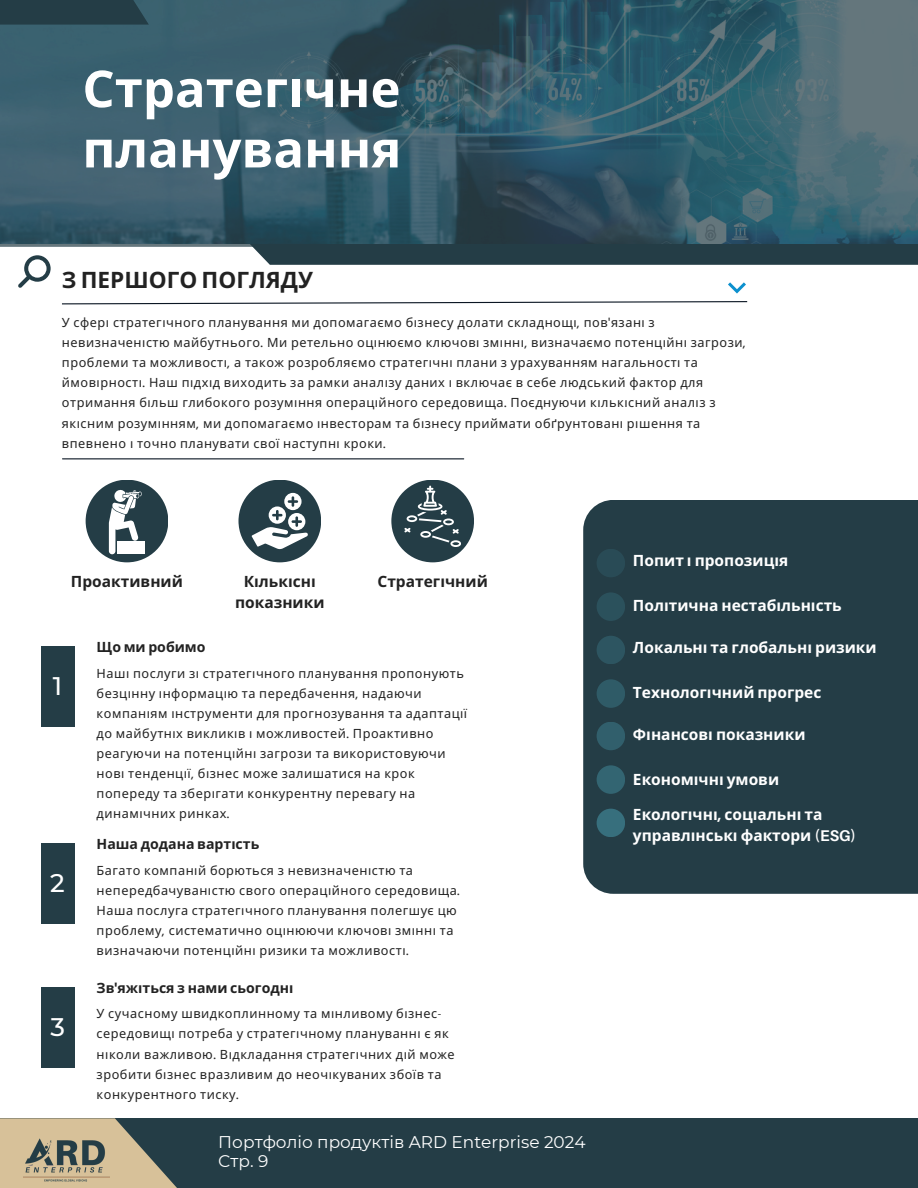
<style>
.page{position:relative;width:918px;height:1188px;background:#fff}
.page>*{position:absolute;margin:0;border:0;box-sizing:border-box;transform-origin:0 0}
.t1{font:700 50.85px/60.3px "Noto Sans";color:#fff}
.t2{font:500 25.35px "Montserrat";color:#fff}
.t3{font:700 22.5px "Noto Sans";color:#222}
.t4{font:16.95px/19px "Montserrat";color:#fff}
.t5{font:700 15.45px/21.1px "Noto Sans";color:#fff}
.t6{font:700 15.45px "Noto Sans";color:#222}
.t7{font:700 14.1px "Noto Sans";color:#222}
.t8{font:12.75px/20.1px "Noto Sans";letter-spacing:.04em;color:#222}
.s1{font-family:"Aileron"}
.s2{font-family:"Aileron";font-weight:800}
</style>
<div class="page">
<div style="left:253px;top:247px;width:665px;height:18px;background:#243d46"></div>
<svg style="left:0;top:0;width:918px;height:247px;background:#385b69"></svg>
<div style="left:41px;top:647px;width:33px;height:80px;background:#243d46"></div>
<div style="left:41px;top:844px;width:33px;height:80px;background:#243d46"></div>
<div style="left:41px;top:987px;width:33px;height:81px;background:#243d46"></div>
<hr style="left:63px;top:458px;width:401px;height:1px;background:#0b1623">
<svg style="left:728px;top:282px;width:18px;height:12px"></svg>
<div style="left:583px;top:500px;width:335px;height:394px;background:#243d46"></div>
<svg style="left:18px;top:255px;width:33px;height:33px"></svg>
<div style="left:597px;top:722px;width:28px;height:28px;background:#315f6c;border-radius:50%"></div>
<div style="left:597px;top:765px;width:28px;height:29px;background:#336572;border-radius:50%"></div>
<div style="left:597px;top:809px;width:28px;height:28px;background:#376f7d;border-radius:50%"></div>
<div style="left:597px;top:549px;width:28px;height:28px;background:#294b56;border-radius:50%"></div>
<div style="left:597px;top:592px;width:28px;height:29px;background:#2b515c;border-radius:50%"></div>
<div style="left:597px;top:636px;width:28px;height:28px;background:#2d5561;border-radius:50%"></div>
<div style="left:597px;top:679px;width:28px;height:29px;background:#2f5b67;border-radius:50%"></div>
<div style="left:86px;top:480px;width:82px;height:82px;background:#243d46;border-radius:50%"></div>
<div style="left:238px;top:480px;width:83px;height:82px;background:#243d46;border-radius:50%"></div>
<div style="left:391px;top:480px;width:83px;height:82px;background:#243d46;border-radius:50%"></div>
<svg style="left:109px;top:489px;width:33px;height:65px"></svg>
<div style="left:118px;top:542px;width:27px;height:12px;background:#fff"></div>
<svg style="left:252px;top:493px;width:56px;height:56px"></svg>
<svg style="left:404px;top:486px;width:57px;height:61px"></svg>
<div style="left:0;top:1118px;width:918px;height:70px;background:#243d46"></div>
<svg style="left:0;top:1118px;width:177px;height:70px;fill:#d7c199"></svg>
<img style="left:23px;top:1134px;width:86px;height:49px">
<svg style="left:62px;top:301px;width:686px;height:4px"></svg>
<h3 class="t1" style="left:82px;top:57px;width:321px">Стратегі чне планування</h3>
<h1 class="t3" style="left:62px;top:264px;width:253px">З ПЕРШОГО ПОГЛЯДУ</h1>
<h3 class="t8" style="left:62px;top:312px;width:686px">У сфері стратегічного планування ми допомагаємо бізнесу долати складнощі<span class="s1">,</span> пов<span class="s1">'</span>язані з невизначеністю майбутнього<span class="s1">.</span> Ми ретельно оці нюємо ключові змі нні<span class="s1">,</span> визначаємо потенці йні загрози<span class="s1">, </span>проблеми та можливості<span class="s1">,</span> а також розробляємо стратегі чні плани з урахуванням нагальності та<br>ймові рності<span class="s1">.</span> Наш підхід виходить за рамки аналізу даних і включає в себе людський фактор для отримання більш глибокого розумі ння операці йного середовища<span class="s1">.</span> Поєднуючи кількісний аналіз з якісним розумі нням<span class="s1">,</span> ми допомагаємо і нвесторам та бізнесу приймати обґрунтовані рі шення та</h3>
<h3 class="t8" style="left:62px;top:433px;width:326px">впевнено і точно планувати свої наступні кроки<span class="s1">.</span></h3>
<p class="t6" style="left:71px;top:570px;width:114px">Проактивний</p>
<p class="t6" style="left:244px;top:570px;width:71px">Кількісні</p>
<p class="t6" style="left:378px;top:570px;width:112px">Стратегі чний</p>
<p class="t6" style="left:235px;top:591px;width:91px">показники</p>
<p class="t2" style="left:53px;top:670px;width:11px">1</p>
<h2 class="t2" style="left:50px;top:867px;width:16px">2</h2>
<p class="t2" style="left:51px;top:1011px;width:16px">3</p>
<h3 class="t7" style="left:97px;top:637px;width:110px">Що ми робимо</h3>
<p class="t8" style="left:97px;top:663px;width:372px">Наші послуги зі стратегічного планування пропонують безці нну і нформаці ю та передбачення<span class="s1">,</span> надаючи компаніям і нструменти для прогнозування та адаптації до майбутніх викликі в і можливостей<span class="s1">.</span> Проактивно реагуючи на потенці йні загрози та використовуючи нові тенденції<span class="s1">,</span> бізнес може залишатися на крок</p>
<h3 class="t8" style="left:97px;top:783px;width:320px">попереду та збері гати конкурентну перевагу на динамічних ринках<span class="s1">.</span></h3>
<h5 class="t7" style="left:97px;top:834px;width:164px">Наша додана вартість</h5>
<h3 class="t8" style="left:97px;top:860px;width:365px">Багато компані й борються з невизначеністю та непередбачуваністю свого операці йного середовища<span class="s1">.<br></span>Наша послуга стратегі чного планування полегшує цю проблему<span class="s1">,</span> систематично оці нюючи ключові змі нні та визначаючи потенці йні ризики та можливості<span class="s1">.</span></h3>
<h5 class="t7" style="left:97px;top:978px;width:196px">Зв<span class="s2">'</span>яжіться з нами сьогодні</h5>
<p class="t8" style="left:97px;top:1003px;width:360px">У сучасному швидкоплинному та мі нливому бізнес&shy;середовищі потреба у стратегі чному плануванні є як ні коли важливою<span class="s1">.</span> Відкладання стратегі чних ді й може зробити бізнес вразливим до неочі куваних збоїв та</p>
<p class="t8" style="left:97px;top:1084px;width:144px">конкурентного тиску<span class="s1">.</span></p>
<h3 class="t4" style="left:218px;top:1132px;width:369px">Портфоліо продуктів ARD Enterprise 2024<br>Стр. 9</h3>
<h3 class="t5" style="left:633px;top:550px;width:157px">Попит і пропозиція</h3>
<h3 class="t5" style="left:633px;top:595px;width:210px">Політична нестабільність</h3>
<h3 class="t5" style="left:633px;top:637px;width:245px">Локальні та глобальні ризики</h3>
<h5 class="t5" style="left:633px;top:681px;width:190px">Технологічний прогрес</h5>
<h6 class="t5" style="left:633px;top:724px;width:174px">Фі нансові показники</h6>
<p class="t5" style="left:633px;top:768px;width:148px">Економічні умови</p>
<h4 class="t5" style="left:633px;top:803px;width:225px">Екологічні<span class="s1">,</span> соціальні та управлі нські фактори <span class="s1">(ESG)</span></h4>
</div>
